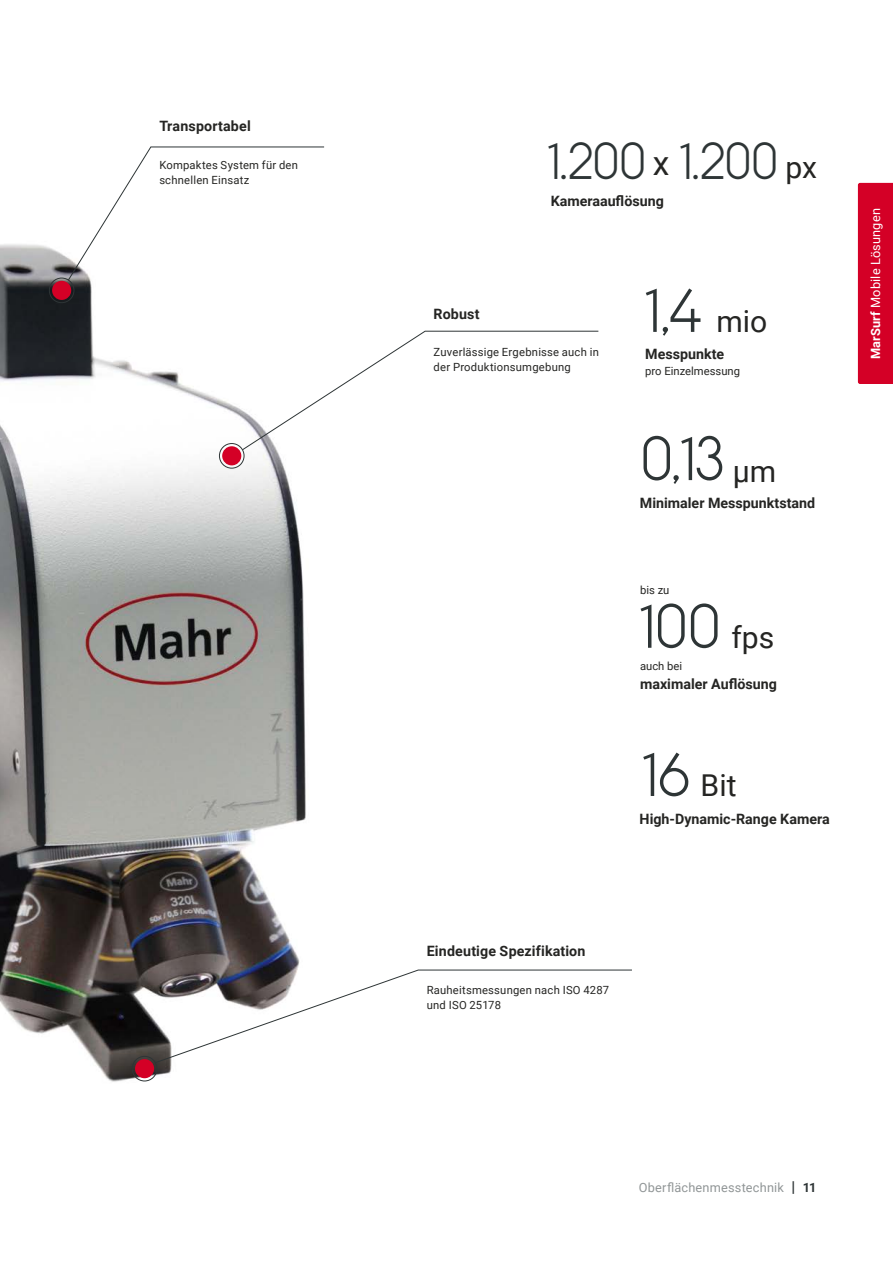
<style>
.page{position:relative;width:893px;height:1263px;background:#fff}
.page>*{position:absolute;margin:0;border:0;box-sizing:border-box;transform-origin:0 0}
.Inhaltsverzeichnis_Z{font:59.4px "Mahr Numbers Light";letter-spacing:-.025em;color:#2e3536}
.Inhaltsverzeichnis_Z-2{font:49.35px "Mahr Numbers Light";letter-spacing:-.04em;color:#2e3536}
.Infokachel_Head_ohne{font:33.6px "Roboto";color:#252523}
.Infokachel_Head_ohne-2{font:30.15px "Roboto";color:#252523}
.Infokachel_Head_ohne-3{font:700 14.25px "Roboto";color:#252523}
.Einleitung_9_5_Bold{font:700 14.25px "Roboto";letter-spacing:.01em;color:#252523}
.t1{font:12.75px "Roboto";letter-spacing:.015em;color:#919697}
.t2{font:12.75px "Roboto";letter-spacing:.015em;color:#fff}
.Infotext_7_5pt_Regul{font:11.25px/15px "Roboto";letter-spacing:.02em;color:#252523}
.Infografik_Fließtext{font:11.25px "Roboto";color:#252523}
.Infografikkachel_Fli{font:11.25px "Roboto";color:#252523}
.s1{font-weight:700}
.s2{font-weight:700;font-size:15px;color:#2e3536}
.s3{font-weight:700;color:#2e3536}
</style>
<div class="page">
<div style="left:858px;top:183px;width:35px;height:201px;background:#d40026"></div>
<img style="left:0;top:244px;width:306px;height:838px">
<div style="left:49px;top:278px;width:25px;height:25px;border:1px solid #2e3536;border-radius:50%"></div>
<div style="left:52px;top:281px;width:19px;height:19px;background:#d40026;border-radius:50%"></div>
<svg style="left:67px;top:146px;width:258px;height:135px"></svg>
<div style="left:219px;top:443px;width:25px;height:26px;border:1px solid #2e3536;border-radius:50%"></div>
<div style="left:222px;top:446px;width:19px;height:19px;background:#d40026;border-radius:50%"></div>
<svg style="left:241px;top:330px;width:358px;height:121px"></svg>
<div style="left:132px;top:1056px;width:25px;height:25px;border:1px solid #2e3536;border-radius:50%"></div>
<div style="left:135px;top:1059px;width:19px;height:19px;background:#d40026;border-radius:50%"></div>
<svg style="left:154px;top:969px;width:478px;height:95px"></svg>
<p class="Einleitung_9_5_Bold" style="left:159px;top:116px;width:93px">Transportabel</p>
<p class="Infotext_7_5pt_Regul" style="left:159px;top:157px;width:140px">Kompaktes System für den schnellen Einsatz</p>
<p class="Inhaltsverzeichnis_Z-2" style="left:545px;top:142px;width:103px">1.200</p>
<p class="Inhaltsverzeichnis_Z-2" style="left:677px;top:142px;width:103px">1.200</p>
<p class="Infokachel_Head_ohne" style="left:653px;top:139px;width:18px">x</p>
<p class="Infokachel_Head_ohne-2" style="left:786px;top:146px;width:33px">px</p>
<p class="Infokachel_Head_ohne-3" style="left:551px;top:191px;width:115px">Kameraauflösung</p>
<p class="Einleitung_9_5_Bold" style="left:434px;top:303px;width:48px">Robust</p>
<p class="Infotext_7_5pt_Regul" style="left:434px;top:344px;width:167px">Zuverlässige Ergebnisse auch in der Produktionsumgebung</p>
<p class="Inhaltsverzeichnis_Z" style="left:642px;top:287px;width:64px">1,4</p>
<p class="Infokachel_Head_ohne-2" style="left:716px;top:300px;width:52px">mio</p>
<p class="Infokachel_Head_ohne-3" style="left:645px;top:344px;width:80px">Messpunkte</p>
<p class="Infografik_Fließtext" style="left:645px;top:363px;width:96px">pro Einzelmessung</p>
<p class="Inhaltsverzeichnis_Z" style="left:640px;top:436px;width:88px">0,13</p>
<p class="Infokachel_Head_ohne-2" style="left:733px;top:450px;width:45px">μm</p>
<p class="Infokachel_Head_ohne-3" style="left:640px;top:493px;width:177px">Minimaler Messpunktstand</p>
<p class="Infografikkachel_Fli" style="left:640px;top:582px;width:31px">bis zu</p>
<p class="Inhaltsverzeichnis_Z" style="left:637px;top:603px;width:86px">100</p>
<p class="Infokachel_Head_ohne-2" style="left:731px;top:616px;width:44px">fps</p>
<p class="Infografik_Fließtext" style="left:640px;top:658px;width:44px">auch bei</p>
<p class="Infokachel_Head_ohne-3" style="left:640px;top:674px;width:138px">maximaler Auflösung</p>
<p class="Inhaltsverzeichnis_Z" style="left:640px;top:751px;width:54px">16</p>
<p class="Infokachel_Head_ohne-2" style="left:701px;top:764px;width:37px">Bit</p>
<p class="Infokachel_Head_ohne-3" style="left:640px;top:809px;width:192px">High-Dynamic-Range Kamera</p>
<p class="t2" style="left:867px;top:359px;width:153px;rotate:-90deg"><span class="s1">MarSurf</span> Mobile Lösungen</p>
<p class="Einleitung_9_5_Bold" style="left:427px;top:941px;width:160px">Eindeutige Spezifikation</p>
<p class="Infotext_7_5pt_Regul" style="left:427px;top:982px;width:184px">Rauheitsmessungen nach ISO 4287 und ISO 25178</p>
<p class="t1" style="left:639px;top:1179px;width:179px">Oberflächenmesstechnik <span class="s2">|</span> <span class="s3">11</span></p>
</div>
